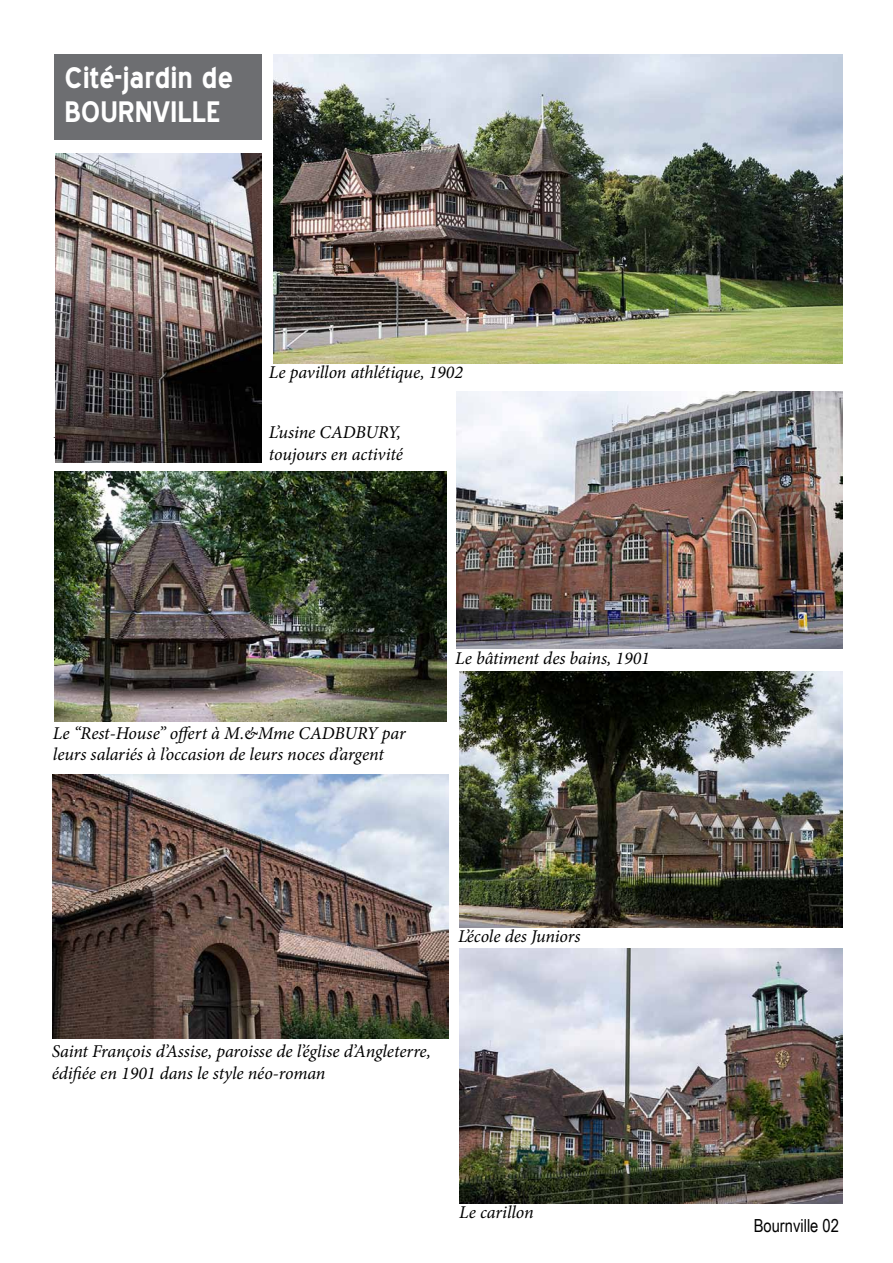
<style>
.page{position:relative;width:893px;height:1263px;background:#fff}
.page>*{position:absolute;margin:0;border:0;box-sizing:border-box;transform-origin:0 0}
.t1{font:700 28.8px/34.5px "Blue Highway";color:#fff}
.t2{font:italic 18px/21.6px "Minion Pro";letter-spacing:-.005em;color:#000}
.t3{font:18px "Arial Narrow";color:#000}
</style>
<div class="page">
<div style="left:54px;top:54px;width:208px;height:86px;background:#6d6e71"></div>
<img style="left:456px;top:391px;width:386px;height:258px">
<img style="left:273px;top:54px;width:569px;height:309px">
<img style="left:55px;top:153px;width:207px;height:309px">
<img style="left:54px;top:472px;width:392px;height:249px">
<img style="left:459px;top:948px;width:383px;height:256px">
<img style="left:459px;top:672px;width:383px;height:255px">
<img style="left:53px;top:775px;width:395px;height:263px">
<p class="t1" style="left:64px;top:60px;width:170px">Cité-jardin de<br>BOURNVILLE</p>
<p class="t2" style="left:269px;top:362px;width:196px">Le pavillon athlétique, 1902</p>
<p class="t2" style="left:269px;top:422px;width:136px">L’usine CADBURY, toujours en activité</p>
<p class="t2" style="left:455px;top:647px;width:196px">Le bâtiment des bains, 1901</p>
<p class="t2" style="left:53px;top:722px;width:354px">Le “Rest-House” offert à M.&amp;Mme CADBURY par leurs salariés à l’occasion de leurs noces d’argent</p>
<p class="t2" style="left:458px;top:926px;width:124px">L’école des Juniors</p>
<p class="t2" style="left:52px;top:1040px;width:381px">Saint François d’Assise, paroisse de l’église d’Angleterre, édifiée en 1901 dans le style néo-roman</p>
<p class="t2" style="left:459px;top:1201px;width:76px">Le carillon</p>
<p class="t3" style="left:754px;top:1213px;width:87px">Bournville 02</p>
</div>
